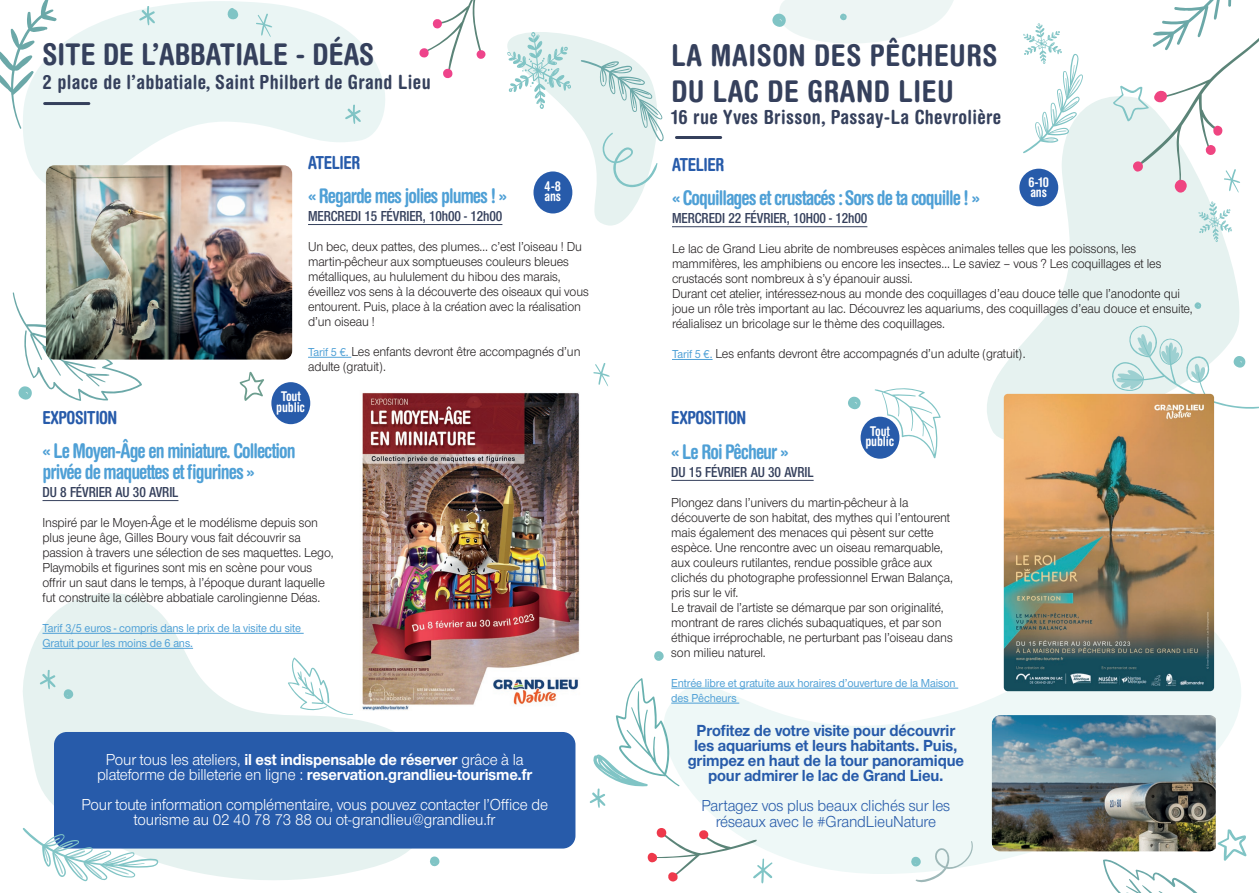
<style>
.page{position:relative;width:1259px;height:893px;background:#fff}
.page>*{position:absolute;margin:0;border:0;box-sizing:border-box;transform-origin:0 0}
.t1{font:700 condensed 30px/36px "Helvetica Rounded LT Std";letter-spacing:.02em;color:#35405c}
.t2{font:700 condensed 30px "Helvetica Rounded LT Std";color:#35405c}
.t3{font:700 condensed 20.25px/21px "Helvetica Rounded LT Std";letter-spacing:-.05em;color:#4fa0d6;scale:.95 1}
.t4{font:700 condensed 19.5px "Helvetica Rounded LT Std";letter-spacing:.02em;color:#35405c}
.t5{font:700 condensed 18px "Helvetica Rounded LT Std";letter-spacing:-.03em;color:#275baa;scale:.95 1}
.t6{font:700 16.65px/15.1px "Nimbus San Nov";letter-spacing:-.01em;color:#275baa;text-align:center;scale:.95 1}
.t7{font:700 16.5px/15px "Nimbus San Nov";letter-spacing:-.01em;color:#fff;text-align:center;scale:.95 1}
.t8{font:16.5px/15px "Nimbus San Nov";letter-spacing:-.01em;color:#fff;text-align:center;scale:.95 1}
.t9{font:16.5px/15.1px "Nimbus San Nov";letter-spacing:-.01em;color:#275baa;text-align:center;scale:.95 1}
.t10{font:15px "Nimbus San Nov Con Sem Bol";letter-spacing:-.01em;color:#35405c;scale:.95 1}
.t11{font:13.5px/15px "Nimbus San Nov";letter-spacing:-.01em;color:#231f20;scale:.95 1}
.t12{font:700 condensed 13.5px/10.5px "Helvetica Rounded LT Std";letter-spacing:-.01em;color:#fff;scale:.95 1}
.t13{font:500 12px/15px "Nimbus San Nov";letter-spacing:-.01em;color:#4fa0d6;scale:.95 1}
.s1{font-weight:500;font-size:12px;color:#4fa0d6}
.s2{font-weight:400}
</style>
<div class="page">
<svg style="left:23px;top:593px;width:417px;height:287px;fill:#e6f2f0"></svg>
<svg style="left:680px;top:613px;width:567px;height:261px;fill:#eef8f7"></svg>
<svg style="left:987px;top:97px;width:252px;height:355px;fill:#e6f2f0"></svg>
<svg style="left:874px;top:388px;width:66px;height:70px"></svg>
<svg style="left:1113px;top:0;width:146px;height:194px"></svg>
<svg style="left:23px;top:1px;width:362px;height:189px;fill:#eaf5f4"></svg>
<svg style="left:239px;top:371px;width:25px;height:30px"></svg>
<svg style="left:0;top:0;width:57px;height:129px"></svg>
<svg style="left:227px;top:8px;width:11px;height:12px"></svg>
<svg style="left:419px;top:0;width:245px;height:226px"></svg>
<hr style="left:308px;top:224px;width:194px;height:1px;background:#35405c">
<hr style="left:308px;top:357px;width:43px;height:1px;background:#4fa0d6">
<div style="left:533px;top:171px;width:39px;height:42px;background:#275baa;border-radius:50%"></div>
<hr style="left:672px;top:226px;width:195px;height:1px;background:#35405c">
<hr style="left:672px;top:359px;width:40px;height:1px;background:#4fa0d6">
<div style="left:1019px;top:169px;width:39px;height:37px;background:#275baa;border-radius:50%"></div>
<div style="left:54px;top:732px;width:521px;height:116px;background:#275baa;border-radius:13px"></div>
<hr style="left:43px;top:500px;width:135px;height:1px;background:#35405c">
<hr style="left:43px;top:633px;width:261px;height:1px;background:#4fa0d6">
<hr style="left:43px;top:648px;width:150px;height:1px;background:#4fa0d6">
<div style="left:271px;top:382px;width:39px;height:42px;background:#275baa;border-radius:50%"></div>
<hr style="left:671px;top:480px;width:142px;height:1px;background:#35405c">
<hr style="left:671px;top:688px;width:287px;height:1px;background:#4fa0d6">
<hr style="left:671px;top:703px;width:68px;height:1px;background:#4fa0d6">
<div style="left:860px;top:417px;width:39px;height:42px;background:#275baa;border-radius:50%"></div>
<svg style="left:39px;top:669px;width:17px;height:20px"></svg>
<svg style="left:593px;top:363px;width:17px;height:23px"></svg>
<svg style="left:1198px;top:201px;width:34px;height:41px"></svg>
<svg style="left:1022px;top:23px;width:61px;height:130px"></svg>
<svg style="left:772px;top:0;width:182px;height:44px"></svg>
<svg style="left:1112px;top:325px;width:147px;height:94px"></svg>
<svg style="left:1194px;top:302px;width:7px;height:7px"></svg>
<svg style="left:589px;top:678px;width:91px;height:130px"></svg>
<svg style="left:654px;top:651px;width:10px;height:10px"></svg>
<svg style="left:647px;top:828px;width:126px;height:55px"></svg>
<svg style="left:911px;top:841px;width:62px;height:42px"></svg>
<svg style="left:848px;top:396px;width:13px;height:14px"></svg>
<svg style="left:1103px;top:829px;width:143px;height:64px"></svg>
<svg style="left:256px;top:13px;width:16px;height:24px"></svg>
<svg style="left:139px;top:6px;width:16px;height:19px"></svg>
<svg style="left:63px;top:689px;width:10px;height:10px"></svg>
<svg style="left:22px;top:827px;width:136px;height:54px"></svg>
<svg style="left:429px;top:856px;width:11px;height:10px"></svg>
<svg style="left:288px;top:657px;width:65px;height:58px"></svg>
<img style="left:46px;top:165px;width:246px;height:195px">
<img style="left:356px;top:392px;width:224px;height:318px">
<img style="left:1003px;top:394px;width:211px;height:297px">
<img style="left:992px;top:715px;width:223px;height:136px">
<hr style="left:45px;top:102px;width:44px;height:3px;background:#35405c">
<svg style="left:13px;top:292px;width:129px;height:109px"></svg>
<svg style="left:345px;top:104px;width:16px;height:20px"></svg>
<hr style="left:676px;top:136px;width:44px;height:3px;background:#35405c">
<h1 class="t2" style="left:43px;top:36px;width:333px">SITE DE L’ABBATIALE - DÉAS</h1>
<h3 class="t4" style="left:43px;top:70px;width:390px">2 place de l’abbatiale, Saint Philbert de Grand Lieu</h3>
<h3 class="t5" style="left:308px;top:151px;width:57px">ATELIER</h3>
<h2 class="t3" style="left:308px;top:185px;width:211px">« Regarde mes jolies plumes ! »</h2>
<p class="t10" style="left:308px;top:207px;width:206px">MERCREDI 15 FÉVRIER, 10h00 - 12h00</p>
<p class="t11" style="left:308px;top:239px;width:297px">Un bec, deux pattes, des plumes… c’est l’oiseau ! Du martin-pêcheur aux somptueuses couleurs bleues métalliques, au hululement du hibou des marais, éveillez vos sens à la découverte des oiseaux qui vous entourent. Puis, place à la création avec la réalisation d’un oiseau !</p>
<p class="t11" style="left:308px;top:344px;width:288px"><span class="s1">Tarif 5 €.</span> Les enfants devront être accompagnés d’un adulte (gratuit).</p>
<p class="t12" style="left:544px;top:180px;width:19px">4-8 ans</p>
<p class="t12" style="left:276px;top:391px;width:32px;text-align:center">Tout public</p>
<h3 class="t5" style="left:43px;top:406px;width:80px">EXPOSITION</h3>
<h2 class="t3" style="left:43px;top:440px;width:268px">« Le Moyen-Âge en miniature. Collection privée de maquettes et figurines »</h2>
<p class="t10" style="left:43px;top:484px;width:145px">DU 8 FÉVRIER AU 30 AVRIL</p>
<p class="t11" style="left:43px;top:515px;width:308px">Inspiré par le Moyen-Âge et le modélisme depuis son plus jeune âge, Gilles Boury vous fait découvrir sa passion à travers une sélection de ses maquettes. Lego, Playmobils et figurines sont mis en scène pour vous offrir un saut dans le temps, à l’époque durant laquelle fut construite la célèbre abbatiale carolingienne Déas.</p>
<p class="t13" style="left:43px;top:621px;width:274px">Tarif 3/5 euros - compris dans le prix de la visite du site<br>Gratuit pour les moins de 6 ans.</p>
<p class="t7" style="left:97px;top:752px;width:460px"><span class="s2">Pour tous les ateliers,</span> il est indispensable de réserver <span class="s2">grâce à la plateforme de billeterie en ligne :</span> reservation.grandlieu-tourisme.fr</p>
<p class="t8" style="left:81px;top:797px;width:493px">Pour toute information complémentaire, vous pouvez contacter l’Office de tourisme au 02 40 78 73 88 ou ot-grandlieu@grandlieu.fr</p>
<h1 class="t1" style="left:671px;top:36px;width:327px">LA MAISON DES PÊCHEURS<br>DU LAC DE GRAND LIEU</h1>
<h3 class="t4" style="left:671px;top:105px;width:331px">16 rue Yves Brisson, Passay-La Chevrolière</h3>
<h3 class="t5" style="left:672px;top:153px;width:57px">ATELIER</h3>
<h2 class="t3" style="left:672px;top:187px;width:325px">« Coquillages et crustacés : Sors de ta coquille ! »</h2>
<p class="t10" style="left:672px;top:210px;width:207px">MERCREDI 22 FÉVRIER, 10H00 - 12h00</p>
<p class="t11" style="left:672px;top:241px;width:550px">Le lac de Grand Lieu abrite de nombreuses espèces animales telles que les poissons, les mammifères, les amphibiens ou encore les insectes… Le saviez – vous ? Les coquillages et les crustacés sont nombreux à s’y épanouir aussi.<br>Durant cet atelier, intéressez-nous au monde des coquillages d’eau douce telle que l’anodonte qui joue un rôle très important au lac. Découvrez les aquariums, des coquillages d’eau douce et ensuite, réalialisez un bricolage sur le thème des coquillages.</p>
<p class="t11" style="left:672px;top:346px;width:374px"><span class="s1">Tarif 5 €.</span> Les enfants devront être accompagnés d’un adulte (gratuit).</p>
<p class="t12" style="left:1028px;top:177px;width:23px">6-10 ans</p>
<h3 class="t5" style="left:671px;top:407px;width:80px">EXPOSITION</h3>
<h2 class="t3" style="left:671px;top:441px;width:125px">« Le Roi Pêcheur »</h2>
<p class="t10" style="left:671px;top:463px;width:151px">DU 15 FÉVRIER AU 30 AVRIL</p>
<p class="t11" style="left:671px;top:495px;width:298px">Plongez dans l’univers du martin-pêcheur à la découverte de son habitat, des mythes qui l’entourent mais également des menaces qui pèsent sur cette espèce. Une rencontre avec un oiseau remarquable, aux couleurs rutilantes, rendue possible grâce aux clichés du photographe professionnel Erwan Balança, pris sur le vif.<br>Le travail de l’artiste se démarque par son originalité, montrant de rares clichés subaquatiques, et par son éthique irréprochable, ne perturbant pas l’oiseau dans son milieu naturel.</p>
<p class="t13" style="left:671px;top:675px;width:301px">Entrée libre et gratuite aux horaires d’ouverture de la Maison des Pêcheurs</p>
<p class="t12" style="left:865px;top:425px;width:32px;text-align:center">Tout public</p>
<p class="t6" style="left:688px;top:722px;width:292px">Profitez de votre visite pour découvrir les aquariums et leurs habitants. Puis, grimpez en haut de la tour panoramique pour admirer le lac de Grand Lieu.</p>
<p class="t9" style="left:701px;top:798px;width:263px">Partagez vos plus beaux clichés sur les réseaux avec le #GrandLieuNature</p>
</div>
